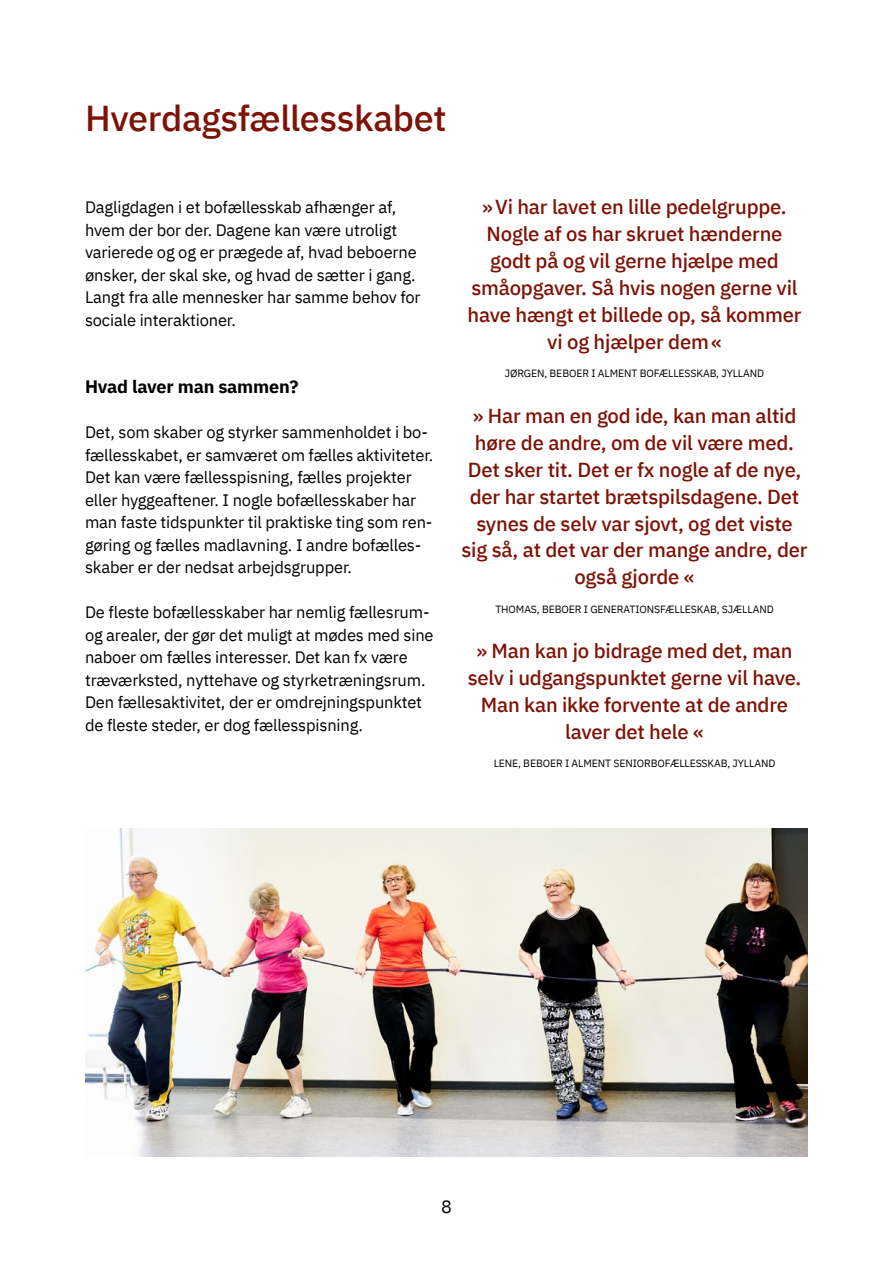
<style>
.page{position:relative;width:893px;height:1263px;background:#fff}
.page>*{position:absolute;margin:0;border:0;box-sizing:border-box;transform-origin:0 0}
.t1{font:500 36px "IBM Plex Sans";letter-spacing:-.01em;color:#7d1206}
.t2{font:500 20.25px/27px "IBM Plex Sans";letter-spacing:-.01em;color:#7d1206;text-align:center}
.t3{font:700 18px "IBM Plex Sans";letter-spacing:-.01em;color:#000}
.t4{font:18px "IBM Plex Sans";color:#000}
.t5{font:16.5px/22.5px "IBM Plex Sans";letter-spacing:-.01em;color:#000}
.t6{font:10.5px "IBM Plex Sans";letter-spacing:-.01em;color:#000}
</style>
<div class="page">
<img style="left:85px;top:828px;width:723px;height:329px">
<h1 class="t1" style="left:85px;top:91px;width:363px">Hverdagsfællesskabet</h1>
<p class="t5" style="left:85px;top:195px;width:337px">Dagligdagen i et bofællesskab afhænger af, hvem der bor der. Dagene kan være utroligt varierede og og er prægede af, hvad beboerne ønsker, der skal ske, og hvad de sætter i gang.<br>Langt fra alle mennesker har samme behov for sociale interaktioner.</p>
<p class="t3" style="left:85px;top:373px;width:215px">Hvad laver man sammen?</p>
<p class="t5" style="left:85px;top:420px;width:350px">Det, som skaber og styrker sammenholdet i bo&shy;fællesskabet, er samværet om fælles aktiviteter.<br>Det kan være fællesspisning, fælles projekter eller hyggeaftener. I nogle bofællesskaber har man faste tidspunkter til praktiske ting som ren&shy;gøring og fælles madlavning. I andre bofælles&shy;skaber er der nedsat arbejdsgrupper.</p>
<p class="t5" style="left:85px;top:600px;width:350px">De fleste bofællesskaber har nemlig fællesrum&shy;og arealer, der gør det muligt at mødes med sine naboer om fælles interesser. Det kan fx være træværksted, nyttehave og styrketræningsrum.<br>Den fællesaktivitet, der er omdrejningspunktet de fleste steder, er dog fællesspisning.</p>
<p class="t2" style="left:468px;top:191px;width:335px">»Vi har lavet en lille pedelgruppe.<br>Nogle af os har skruet hænderne godt på og vil gerne hjælpe med småopgaver. Så hvis nogen gerne vil have hængt et billede op, så kommer vi og hjælper dem«</p>
<p class="t6" style="left:505px;top:365px;width:261px">JØRGEN, BEBOER I ALMENT BOFÆLLESSKAB, JYLLAND</p>
<p class="t2" style="left:461px;top:400px;width:348px">» Har man en god ide, kan man altid høre de andre, om de vil være med.<br>Det sker tit. Det er fx nogle af de nye, der har startet brætspilsdagene. Det synes de selv var sjovt, og det viste sig så, at det var der mange andre, der også gjorde «</p>
<p class="t6" style="left:495px;top:601px;width:280px">THOMAS, BEBOER I GENERATIONSFÆLLESKAB, SJÆLLAND</p>
<p class="t2" style="left:468px;top:636px;width:335px">» Man kan jo bidrage med det, man selv i udgangspunktet gerne vil have.<br>Man kan ikke forvente at de andre laver det hele «</p>
<p class="t6" style="left:494px;top:755px;width:283px">LENE, BEBOER I ALMENT SENIORBOFÆLLESSKAB, JYLLAND</p>
<p class="t4" style="left:441px;top:1192px;width:12px">8</p>
</div>
